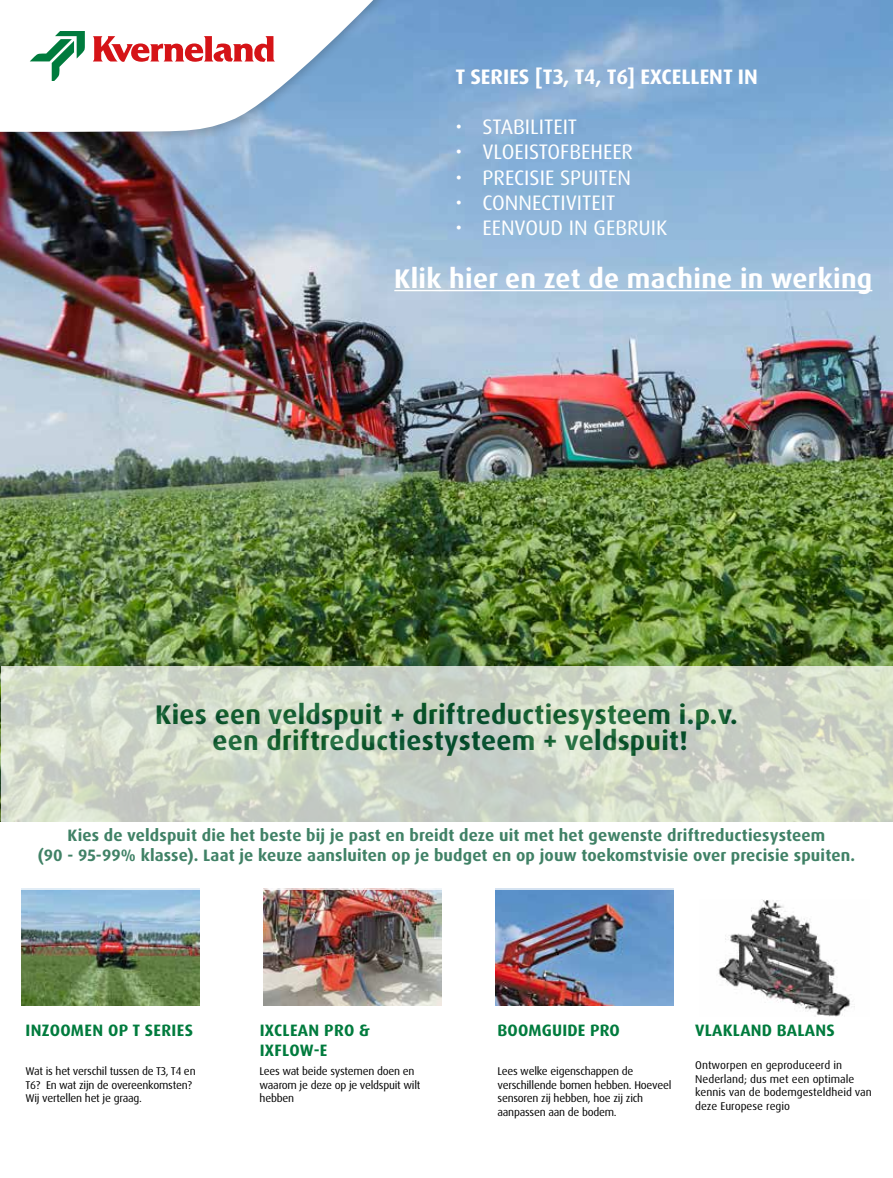
<style>
.page{position:relative;width:893px;height:1178px;background:#fff}
.page>*{position:absolute;margin:0;border:0;box-sizing:border-box;transform-origin:0 0}
.t1{font:700 27px/25.5px "Dax Pro";letter-spacing:.01em;color:#005833;text-align:center}
.t2{font:700 27px "Dax Pro";letter-spacing:.01em;color:#fff}
.t3{font:21px "Dax Pro";color:#fff}
.t4{font:700 21px "Dax Pro";color:#fff}
.t5{font:700 16.5px/19.5px "Dax Pro";letter-spacing:.01em;color:#005833;text-align:center}
.t6{font:700 16.5px/19.5px "Dax Pro";letter-spacing:.015em;color:#007b3d}
.t7{font:11.25px/13.5px "Dax Pro";letter-spacing:-.02em;color:#000}
.t8{font:11.25px/13.5px "Dax Pro";color:#000}
</style>
<div class="page">
<img style="left:21px;top:889px;width:178px;height:116px">
<img style="left:495px;top:889px;width:178px;height:116px">
<img style="left:264px;top:889px;width:177px;height:116px">
<img style="left:0;top:0;width:893px;height:822px">
<svg style="left:1px;top:666px;width:891px;height:223px"></svg>
<hr style="left:394px;top:290px;width:478px;height:1px;background:#fff">
<img style="left:718px;top:900px;width:137px;height:117px">
<div style="left:0;top:0;width:395px;height:145px;background:#000;opacity:.2"></div>
<svg style="left:0;top:0;width:387px;height:134px"></svg>
<svg style="left:93px;top:36px;width:182px;height:28px"></svg>
<svg style="left:30px;top:31px;width:55px;height:50px"></svg>
<h2 class="t4" style="left:455px;top:63px;width:304px">T SERIES [T3, T4, T6] EXCELLENT IN</h2>
<h2 class="t3" style="left:455px;top:113px;width:123px">• STABILITEIT</h2>
<h2 class="t3" style="left:455px;top:139px;width:179px">• VLOEISTOFBEHEER</h2>
<h2 class="t3" style="left:455px;top:164px;width:177px">• PRECISIE SPUITEN</h2>
<h2 class="t3" style="left:455px;top:189px;width:161px">• CONNECTIVITEIT</h2>
<h2 class="t3" style="left:455px;top:214px;width:214px">• EENVOUD IN GEBRUIK</h2>
<h1 class="t2" style="left:394px;top:261px;width:480px">Klik hier en zet de machine in werking</h1>
<h1 class="t1" style="left:155px;top:702px;width:584px">Kies een veldspuit + driftreductiesysteem i.p.v. een driftreductiestysteem + veldspuit!</h1>
<h3 class="t5" style="left:38px;top:826px;width:819px">Kies de veldspuit die het beste bij je past en breidt deze uit met het gewenste driftreductiesysteem<br>(90 - 95-99% klasse). Laat je keuze aansluiten op je budget en op jouw toekomstvisie over precisie spuiten.</h3>
<h3 class="t6" style="left:26px;top:1021px;width:169px">INZOOMEN OP T SERIES</h3>
<p class="t7" style="left:26px;top:1065px;width:172px">Wat is het verschil tussen de T3, T4 en<br>T6? En wat zijn de overeenkomsten?<br>Wij vertellen het je graag.</p>
<h3 class="t6" style="left:260px;top:1021px;width:112px">IXCLEAN PRO &amp;<br>IXFLOW-E</h3>
<p class="t7" style="left:260px;top:1065px;width:162px">Lees wat beide systemen doen en waarom je deze op je veldspuit wilt hebben</p>
<h3 class="t6" style="left:497px;top:1021px;width:124px">BOOMGUIDE PRO</h3>
<p class="t7" style="left:497px;top:1065px;width:175px">Lees welke eigenschappen de verschillende bomen hebben. Hoeveel sensoren zij hebben, hoe zij zich aanpassen aan de bodem.</p>
<h3 class="t6" style="left:695px;top:1021px;width:141px">VLAKLAND BALANS</h3>
<p class="t8" style="left:695px;top:1059px;width:178px">Ontworpen en geproduceerd in<br>Nederland; dus met een optimale kennis van de bodemgesteldheid van deze Europese regio</p>
</div>
